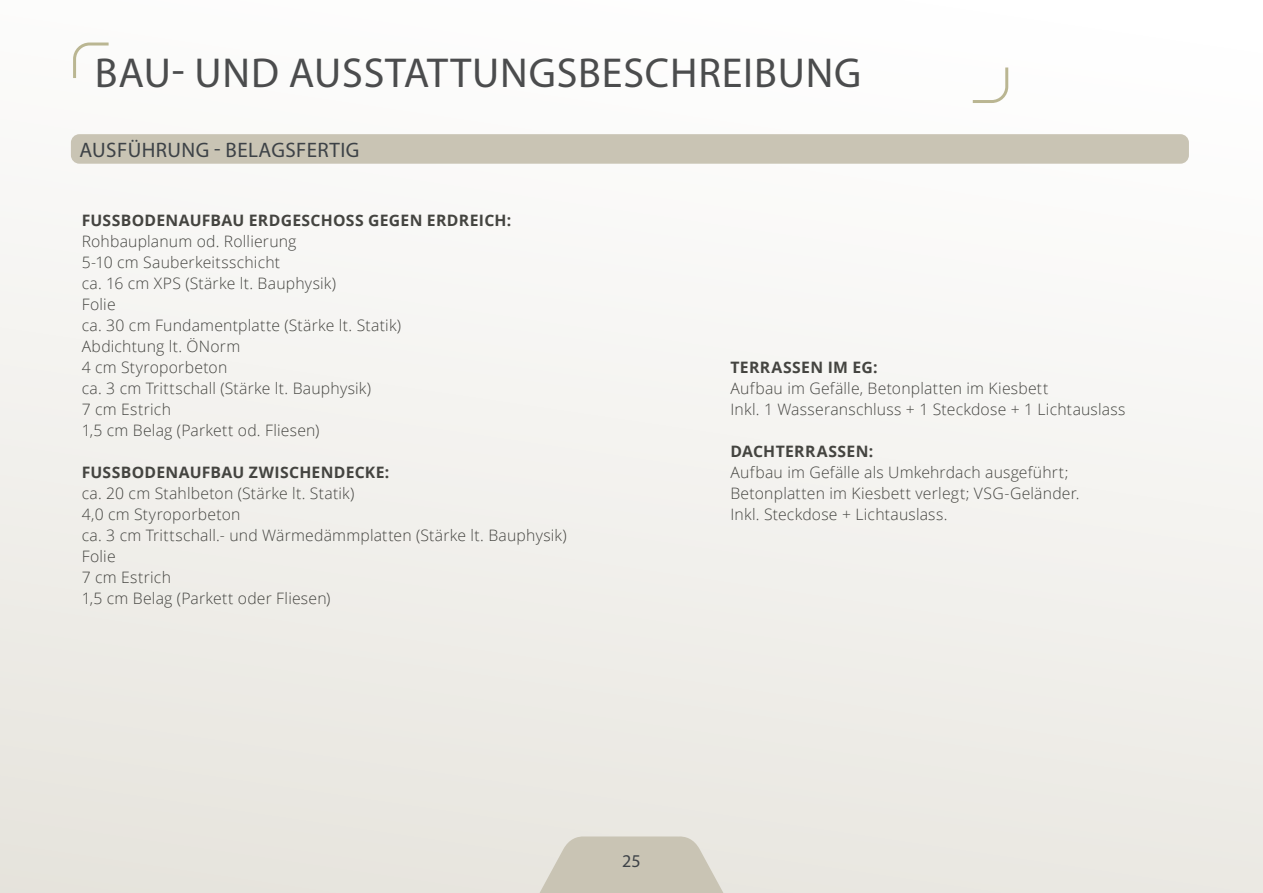
<style>
.page{position:relative;width:1263px;height:893px;background:#fff}
.page>*{position:absolute;margin:0;border:0;box-sizing:border-box;transform-origin:0 0}
.t1{font:42px "Myriad Pro";letter-spacing:.02em;color:#4b4c4d}
.t2{font:21px "Myriad Pro";letter-spacing:.02em;color:#3d4247}
.t3{font:18px "Myriad Pro";color:#3d4247}
.t4{font:300 15.75px/21px "Open Sans";letter-spacing:.015em;color:#444440}
.t5{font:700 15.75px "Open Sans";letter-spacing:.02em;color:#444440}
</style>
<div class="page">
<div style="left:0;top:0;width:1263px;height:893px;background:linear-gradient(to bottom,#fff,#e8e6e0)"></div>
<div style="left:71px;top:134px;width:1118px;height:30px;background:#c9c4b4;border-radius:9px"></div>
<svg style="left:72px;top:41px;width:40px;height:40px"></svg>
<svg style="left:970px;top:65px;width:40px;height:40px"></svg>
<svg style="left:515px;top:836px;width:233px;height:57px;background:#d4d0c3"></svg>
<h1 class="t1" style="left:95px;top:52px;width:768px">BAU- UND AUSSTATTUNGSBESCHREIBUNG</h1>
<h2 class="t2" style="left:80px;top:139px;width:281px">AUSFÜHRUNG - BELAGSFERTIG</h2>
<p class="t5" style="left:82px;top:212px;width:431px">FUSSBODENAUFBAU ERDGESCHOSS GEGEN ERDREICH:</p>
<p class="t4" style="left:82px;top:231px;width:321px">Rohbauplanum od. Rollierung<br>5-10 cm Sauberkeitsschicht<br>ca. 16 cm XPS (Stärke lt. Bauphysik)<br>Folie<br>ca. 30 cm Fundamentplatte (Stärke lt. Statik)<br>Abdichtung lt. ÖNorm<br>4 cm Styroporbeton<br>ca. 3 cm Trittschall (Stärke lt. Bauphysik)<br>7 cm Estrich<br>1,5 cm Belag (Parkett od. Fliesen)</p>
<p class="t5" style="left:82px;top:464px;width:309px">FUSSBODENAUFBAU ZWISCHENDECKE:</p>
<p class="t4" style="left:82px;top:483px;width:487px">ca. 20 cm Stahlbeton (Stärke lt. Statik)<br>4,0 cm Styroporbeton<br>ca. 3 cm Trittschall.- und Wärmedämmplatten (Stärke lt. Bauphysik)<br>Folie<br>7 cm Estrich<br>1,5 cm Belag (Parkett oder Fliesen)</p>
<p class="t5" style="left:730px;top:359px;width:149px">TERRASSEN IM EG:</p>
<p class="t4" style="left:730px;top:378px;width:396px">Aufbau im Gefälle, Betonplatten im Kiesbett<br>Inkl. 1 Wasseranschluss + 1 Steckdose + 1 Lichtauslass</p>
<p class="t5" style="left:730px;top:443px;width:144px">DACHTERRASSEN:</p>
<p class="t4" style="left:730px;top:462px;width:351px">Aufbau im Gefälle als Umkehrdach ausgeführt;<br>Betonplatten im Kiesbett verlegt; VSG-Geländer.<br>Inkl. Steckdose + Lichtauslass.</p>
<p class="t3" style="left:622px;top:852px;width:20px">25</p>
</div>
